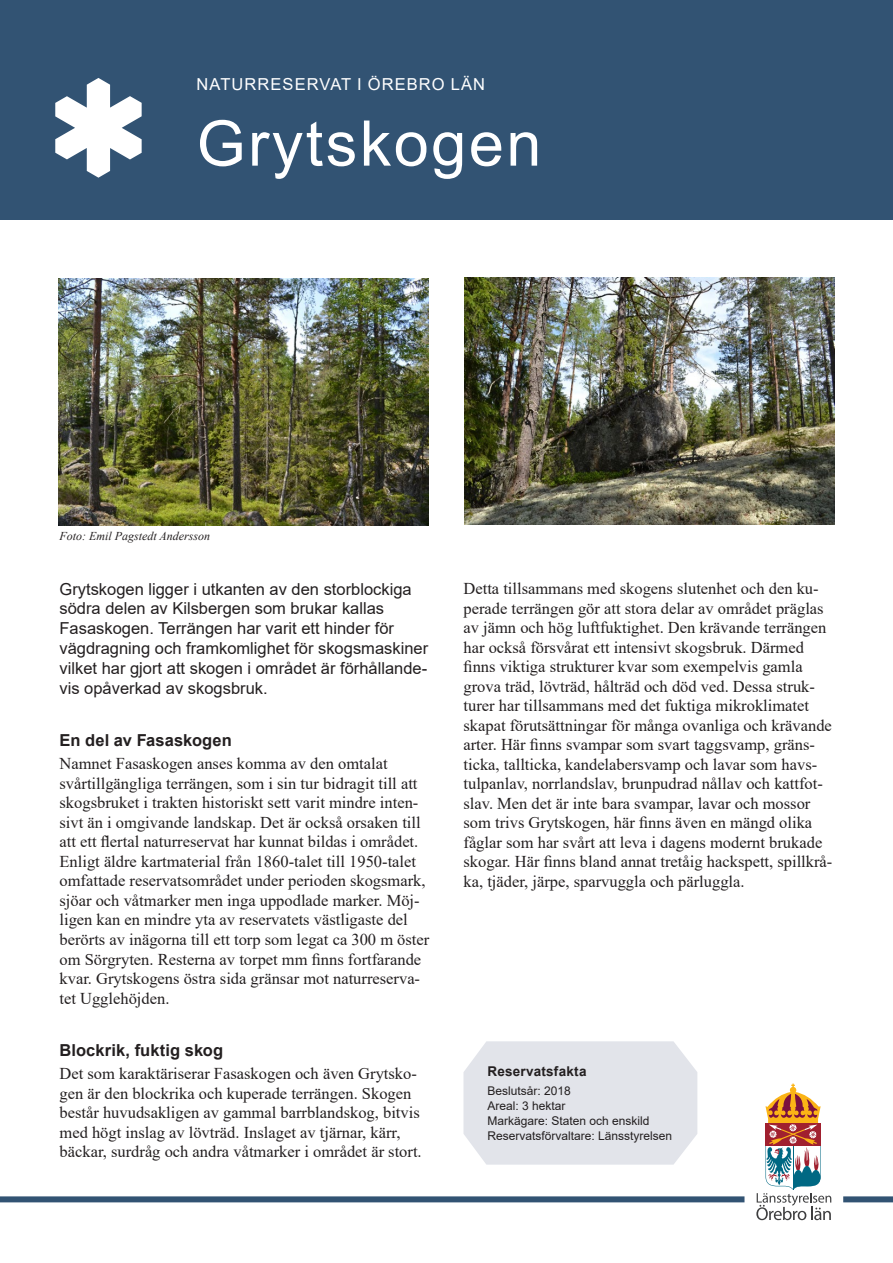
<style>
.page{position:relative;width:893px;height:1263px;background:#fff}
.page>*{position:absolute;margin:0;border:0;box-sizing:border-box;transform-origin:0 0}
.t1{font:63px "Arial";letter-spacing:.04em;color:#fff}
.t2{font:16.5px/19.5px "Times New Roman";color:#231f20}
.t3{font:16.5px/19.8px "Arial";color:#231f20}
.t4{font:700 16.5px "Arial";letter-spacing:.005em;color:#231f20}
.t5{font:16.5px "Arial";letter-spacing:.065em;color:#fff}
.t6{font:700 13.5px "Arial";letter-spacing:.015em;color:#231f20}
.t7{font:12px/15px "Arial";color:#231f20}
.t8{font:italic 12px "Times New Roman";color:#231f20}
</style>
<div class="page">
<div style="left:843px;top:1196px;width:50px;height:6px;background:#325373"></div>
<div style="left:0;top:1196px;width:744px;height:6px;background:#325373"></div>
<div style="left:0;top:0;width:893px;height:220px;background:#325373"></div>
<svg style="left:55px;top:78px;width:87px;height:100px"></svg>
<img style="left:58px;top:279px;width:370px;height:246px">
<img style="left:465px;top:278px;width:369px;height:246px">
<div style="left:463px;top:1041px;width:234px;height:124px;background:#e2e4ea"></div>
<svg style="left:756px;top:1083px;width:75px;height:137px"></svg>
<p class="t5" style="left:197px;top:73px;width:290px">NATURRESERVAT I ÖREBRO LÄN</p>
<h1 class="t1" style="left:197px;top:100px;width:346px">Grytskogen</h1>
<p class="t8" style="left:60px;top:527px;width:152px">Foto: Emil Pagstedt Andersson</p>
<p class="t3" style="left:60px;top:579px;width:370px">Grytskogen ligger i utkanten av den storblockiga södra delen av Kilsbergen som brukar kallas Fasaskogen. Terrängen har varit ett hinder för vägdragning och framkomlighet för skogsmaskiner vilket har gjort att skogen i området är förhållande&shy;vis opåverkad av skogsbruk.</p>
<p class="t4" style="left:60px;top:728px;width:174px">En del av Fasaskogen</p>
<p class="t2" style="left:60px;top:754px;width:371px">Namnet Fasaskogen anses komma av den omtalat svårtillgängliga terrängen, som i sin tur bidragit till att skogsbruket i trakten historiskt sett varit mindre inten&shy;sivt än i omgivande landskap. Det är också orsaken till att ett flertal naturreservat har kunnat bildas i området.<br>Enligt äldre kartmaterial från 1860-talet till 1950-talet omfattade reservatsområdet under perioden skogsmark, sjöar och våtmarker men inga uppodlade marker. Möj&shy;ligen kan en mindre yta av reservatets västligaste del berörts av inägorna till ett torp som legat ca 300 m öster om Sörgryten. Resterna av torpet mm finns fortfarande kvar. Grytskogens östra sida gränsar mot naturreserva&shy;tet Ugglehöjden.</p>
<p class="t4" style="left:60px;top:1038px;width:165px">Blockrik, fuktig skog</p>
<p class="t2" style="left:60px;top:1063px;width:364px">Det som karaktäriserar Fasaskogen och även Grytsko&shy;gen är den blockrika och kuperade terrängen. Skogen består huvudsakligen av gammal barrblandskog, bitvis med högt inslag av lövträd. Inslaget av tjärnar, kärr, bäckar, surdråg och andra våtmarker i området är stort.</p>
<p class="t2" style="left:463px;top:578px;width:370px">Detta tillsammans med skogens slutenhet och den ku&shy;perade terrängen gör att stora delar av området präglas av jämn och hög luftfuktighet. Den krävande terrängen har också försvårat ett intensivt skogsbruk. Därmed finns viktiga strukturer kvar som exempelvis gamla grova träd, lövträd, hålträd och död ved. Dessa struk&shy;turer har tillsammans med det fuktiga mikroklimatet skapat förutsättningar för många ovanliga och krävande arter. Här finns svampar som svart taggsvamp, gräns&shy;ticka, tallticka, kandelabersvamp och lavar som havs&shy;tulpanlav, norrlandslav, brunpudrad nållav och kattfot&shy;slav. Men det är inte bara svampar, lavar och mossor som trivs Grytskogen, här finns även en mängd olika fåglar som har svårt att leva i dagens modernt brukade skogar. Här finns bland annat tretåig hackspett, spillkrå&shy;ka, tjäder, järpe, sparvuggla och pärluggla.</p>
<p class="t6" style="left:487px;top:1061px;width:101px">Reservatsfakta</p>
<p class="t7" style="left:487px;top:1083px;width:186px">Beslutsår: 2018<br>Areal: 3 hektar<br>Markägare: Staten och enskild<br>Reservatsförvaltare: Länsstyrelsen</p>
</div>
